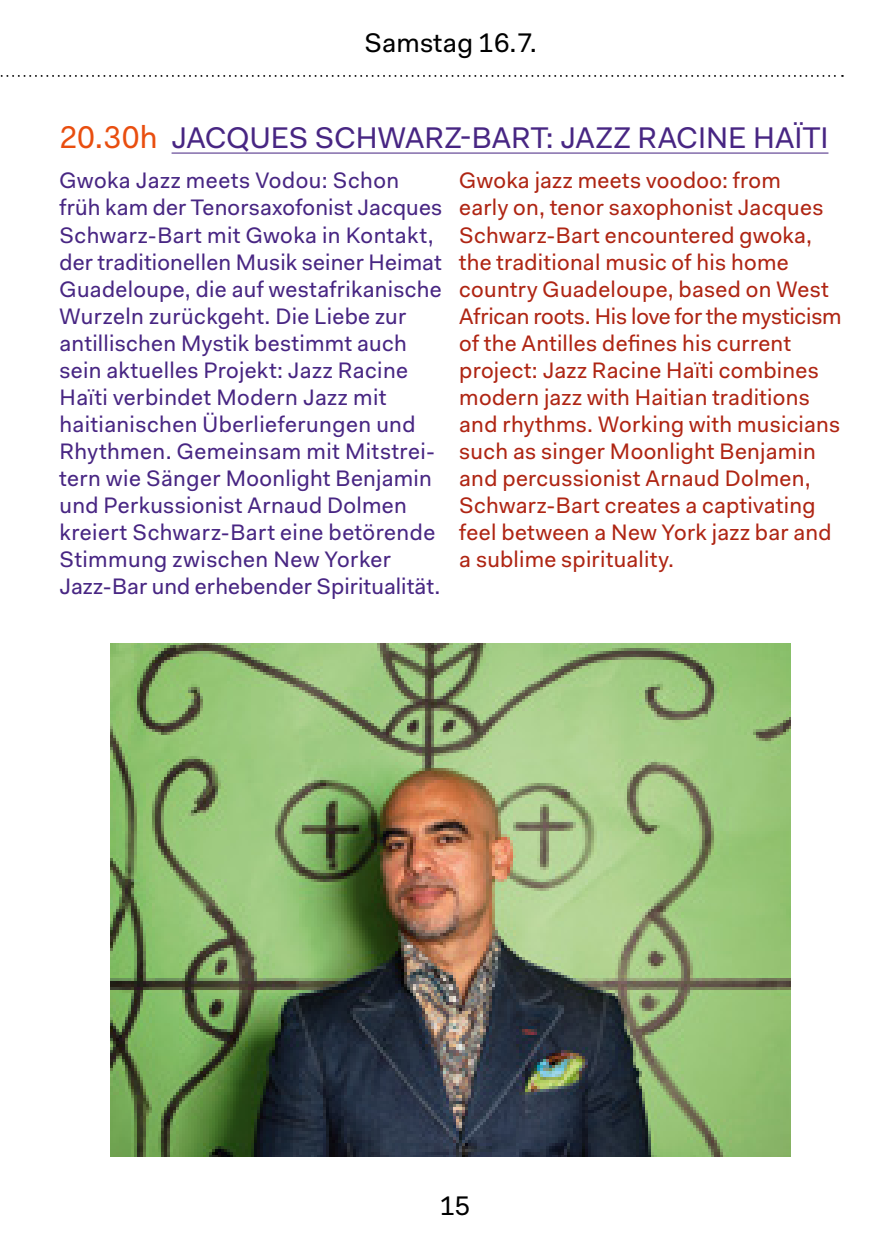
<style>
.page{position:relative;width:893px;height:1259px;background:#fff}
.page>*{position:absolute;margin:0;border:0;box-sizing:border-box;transform-origin:0 0}
.t1{font:30px "Fakt Pro";color:#482683}
.t2{font:27px "Fakt Pro";letter-spacing:.01em;color:#000}
.t3{font:22.5px/27px "Fakt Pro";letter-spacing:.02em;color:#482683}
.t4{font:22.5px/27px "Fakt Pro";letter-spacing:.015em;color:#af2513}
.s1{font-size:31.5px;color:#e94e0f}
</style>
<div class="page">
<img style="left:111px;top:643px;width:680px;height:514px">
<hr style="left:172px;top:153px;width:656px;height:1px;background:#482683">
<svg style="left:0;top:75px;width:843px;height:2px"></svg>
<p class="t2" style="left:364px;top:25px;width:174px">Samstag 16.7.</p>
<h1 class="t1" style="left:60px;top:118px;width:770px"><span class="s1">20.30h</span> JACQUES SCHWARZ-BART: JAZZ RACINE HAÏTI</h1>
<p class="t3" style="left:60px;top:167px;width:384px">Gwoka Jazz meets Vodou: Schon früh kam der Tenorsaxofonist Jacques Schwarz-Bart mit Gwoka in Kontakt, der traditionellen Musik seiner Heimat Guadeloupe, die auf westafrikanische Wurzeln zurückgeht. Die Liebe zur antillischen Mystik bestimmt auch sein aktuelles Projekt: Jazz Racine Haïti verbindet Modern Jazz mit haitianischen Überlieferungen und Rhythmen. Gemeinsam mit Mitstrei&shy;tern wie Sänger Moonlight Benjamin und Perkussionist Arnaud Dolmen kreiert Schwarz-Bart eine betörende Stimmung zwischen New Yorker Jazz-Bar und erhebender Spiritualität.</p>
<p class="t4" style="left:459px;top:167px;width:384px">Gwoka jazz meets voodoo: from<br>early on, tenor saxophonist Jacques Schwarz-Bart encountered gwoka, the traditional music of his home country Guadeloupe, based on West African roots. His love for the mysticism of the Antilles defines his current project: Jazz Racine Haïti combines modern jazz with Haitian traditions and rhythms. Working with musicians such as singer Moonlight Benjamin and percussionist Arnaud Dolmen, Schwarz-Bart creates a captivating feel between a New York jazz bar and a sublime spirituality.</p>
<p class="t2" style="left:440px;top:1187px;width:32px">15</p>
</div>
